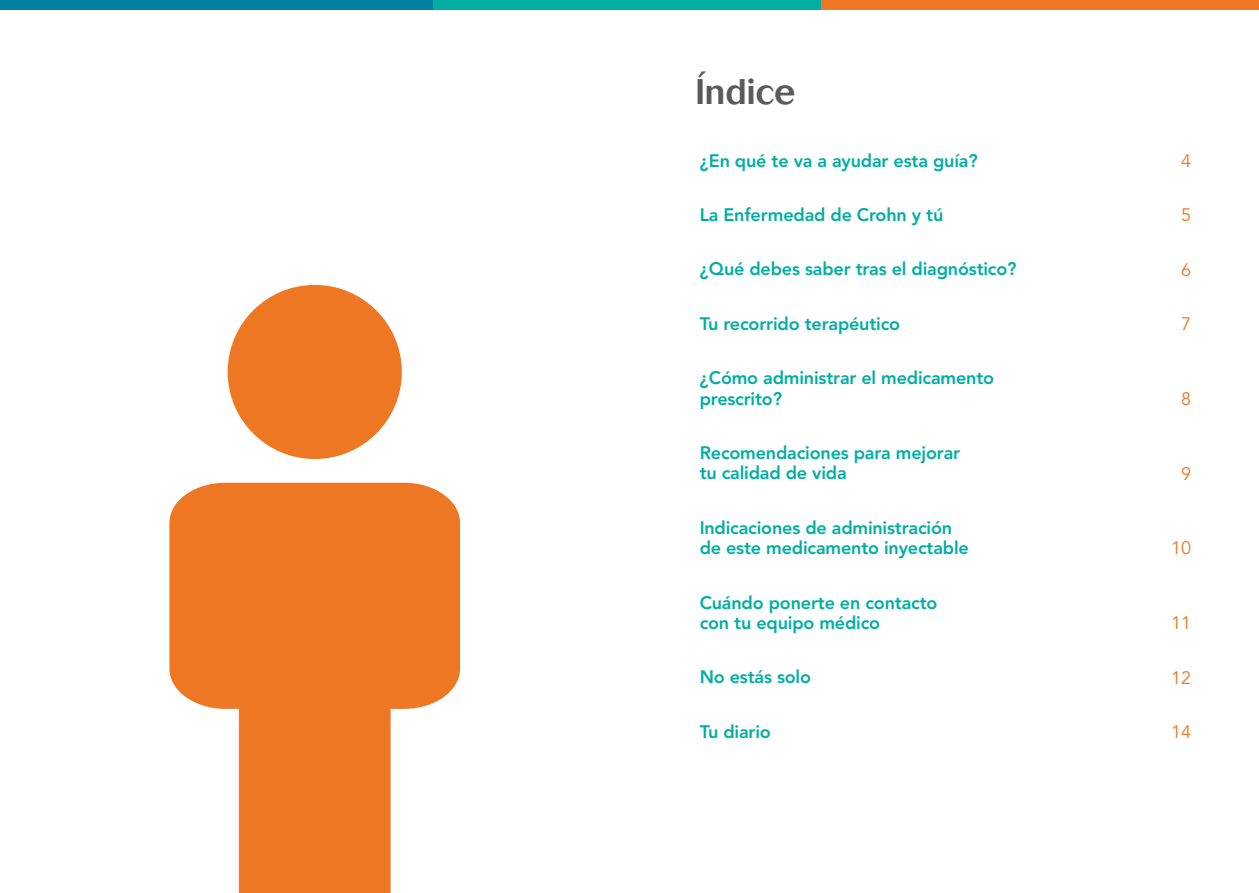
<style>
.page{position:relative;width:1259px;height:893px;background:#fff}
.page>*{position:absolute;margin:0;border:0;box-sizing:border-box;transform-origin:0 0}
.t1{font:500 35.25px "Cosmos";color:#5a5a5c}
.t2{font:800 18px/20.4px "Avenir";letter-spacing:-.01em;color:#00aea2}
.t3{font:18px "Avenir";letter-spacing:-.01em;color:#ee7723}
</style>
<div class="page">
<div style="left:820px;top:0;width:439px;height:10px;background:#ee7723"></div>
<div style="left:433px;top:0;width:387px;height:10px;background:#00aea2"></div>
<div style="left:0;top:0;width:433px;height:10px;background:#0081a1"></div>
<div style="left:228px;top:285px;width:174px;height:174px;background:#ee7723;border-radius:50%"></div>
<svg style="left:169px;top:483px;width:291px;height:410px;fill:#ee7723"></svg>
<h1 class="t1" style="left:695px;top:72px;width:101px">Índice</h1>
<p class="t2" style="left:699px;top:150px;width:279px">¿En qué te va a ayudar esta guía?</p>
<p class="t2" style="left:699px;top:205px;width:245px">La Enfermedad de Crohn y tú</p>
<p class="t2" style="left:699px;top:259px;width:318px">¿Qué debes saber tras el diagnóstico?</p>
<p class="t2" style="left:699px;top:313px;width:202px">Tu recorrido terapéutico</p>
<p class="t2" style="left:699px;top:368px;width:296px">¿Cómo administrar el medicamento prescrito?</p>
<p class="t2" style="left:699px;top:443px;width:262px">Recomendaciones para mejorar tu calidad de vida</p>
<p class="t2" style="left:699px;top:517px;width:271px">Indicaciones de administración de este medicamento inyectable</p>
<p class="t2" style="left:699px;top:592px;width:239px">Cuándo ponerte en contacto con tu equipo médico</p>
<p class="t2" style="left:699px;top:667px;width:113px">No estás solo</p>
<p class="t2" style="left:699px;top:721px;width:73px">Tu diario</p>
<p class="t3" style="left:1181px;top:150px;width:12px">4</p>
<p class="t3" style="left:1181px;top:205px;width:12px">5</p>
<p class="t3" style="left:1181px;top:259px;width:12px">6</p>
<p class="t3" style="left:1181px;top:313px;width:12px">7</p>
<p class="t3" style="left:1181px;top:388px;width:12px">8</p>
<p class="t3" style="left:1181px;top:463px;width:12px">9</p>
<p class="t3" style="left:1171px;top:538px;width:21px">10</p>
<p class="t3" style="left:1171px;top:613px;width:21px">11</p>
<p class="t3" style="left:1171px;top:667px;width:21px">12</p>
<p class="t3" style="left:1171px;top:721px;width:21px">14</p>
</div>
